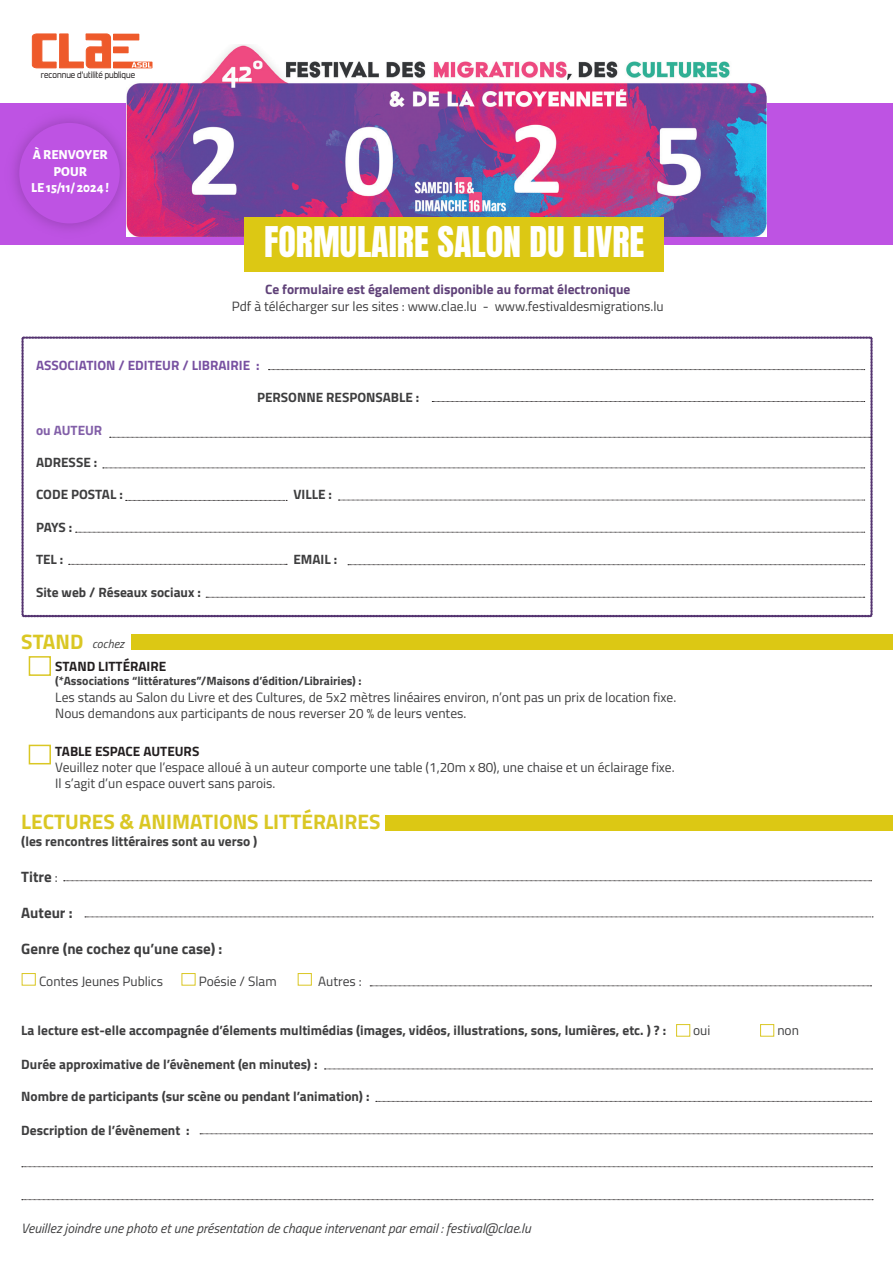
<style>
.page{position:relative;width:893px;height:1263px;background:#fff}
.page>*{position:absolute;margin:0;border:0;box-sizing:border-box;transform-origin:0 0}
.t1{font:36px "Anton";color:#fff}
.H2{font:700 21px "Titillium Web";color:#dac724}
.H2-2{font:700 15px "Titillium Web";color:#3e3e3f}
.H2-3{font:13.5px "Titillium Web";color:#3e3e3f}
.H2-4{font:700 13.5px "Titillium Web";color:#3e3e3f}
.H2-5{font:italic 13.5px "Titillium Web";color:#3e3e3f}
.H2-6{font:700 13.5px "Titillium Web";color:#5f4178}
.H2-7{font:700 13.5px "Titillium Web";color:#231f20}
.H2-8{font:700 13.5px "Titillium Web";color:#7851a1}
.t2{font:800 13.5px/16.2px "Alegreya Sans";color:#fff;text-align:center}
.H2-9{font:700 13.5px "Titillium Web";color:#825fa8}
.H2-10{font:700 12px "Titillium Web";color:#3e3e3f}
.H2-11{font:italic 12px "Titillium Web";color:#3e3e3f}
.t3{font:9.3px "Forgotten Futurist Rg";color:#231f20}
.s1{font-weight:400;font-size:13.5px}
</style>
<div class="page">
<div style="left:0;top:103px;width:893px;height:142px;background:#be53e3"></div>
<img style="left:14px;top:118px;width:126px;height:119px">
<div style="left:19px;top:123px;width:101px;height:100px;background:#be53e3;border-radius:50%"></div>
<img style="left:126px;top:44px;width:641px;height:192px">
<div style="left:245px;top:217px;width:419px;height:55px;background:#dcc814"></div>
<svg style="left:22px;top:337px;width:850px;height:280px"></svg>
<div style="left:29px;top:745px;width:22px;height:19px;border:2px solid #dac724"></div>
<div style="left:29px;top:656px;width:22px;height:20px;border:2px solid #dac724"></div>
<svg style="left:64px;top:880px;width:808px;height:1px"></svg>
<svg style="left:85px;top:917px;width:788px;height:1px"></svg>
<div style="left:22px;top:973px;width:14px;height:13px;border:1px solid #dac724"></div>
<div style="left:298px;top:973px;width:14px;height:13px;border:1px solid #dac724"></div>
<svg style="left:370px;top:985px;width:502px;height:1px"></svg>
<div style="left:760px;top:1024px;width:14px;height:13px;border:1px solid #dac724"></div>
<div style="left:676px;top:1024px;width:14px;height:13px;border:1px solid #dac724"></div>
<svg style="left:324px;top:1069px;width:548px;height:1px"></svg>
<svg style="left:376px;top:1101px;width:496px;height:1px"></svg>
<svg style="left:200px;top:1133px;width:672px;height:1px"></svg>
<svg style="left:22px;top:1166px;width:850px;height:1px"></svg>
<svg style="left:22px;top:1199px;width:851px;height:1px"></svg>
<svg style="left:32px;top:33px;width:79px;height:36px"></svg>
<div style="left:114px;top:62px;width:38px;height:6px;background:#ee5a2b"></div>
<div style="left:113px;top:62px;width:39px;height:6px;border:1px solid #ee5a2b"></div>
<div style="left:114px;top:34px;width:25px;height:6px;background:#ee5a2b"></div>
<div style="left:114px;top:47px;width:14px;height:6px;background:#ee5a2b"></div>
<svg style="left:132px;top:62px;width:19px;height:6px"></svg>
<div style="left:386px;top:815px;width:507px;height:15px;background:#dcc814"></div>
<div style="left:132px;top:635px;width:761px;height:15px;background:#dcc814"></div>
<p class="t3" style="left:41px;top:69px;width:96px">reconnue d’utilité publique</p>
<p class="t2" style="left:31px;top:146px;width:79px">À RENVOYER<br>POUR<br>LE 15/11/ 2024 !</p>
<p class="t1" style="left:264px;top:223px;width:382px">FORMULAIRE SALON DU LIVRE</p>
<p class="H2-6" style="left:265px;top:279px;width:367px">Ce formulaire est également disponible au format électronique</p>
<p class="H2-3" style="left:232px;top:296px;width:433px">Pdf à télécharger sur les sites : www.clae.lu - www.festivaldesmigrations.lu</p>
<p class="H2-8" style="left:36px;top:355px;width:225px">ASSOCIATION / EDITEUR / LIBRAIRIE :</p>
<p class="H2-4" style="left:257px;top:387px;width:164px">PERSONNE RESPONSABLE :</p>
<p class="H2-9" style="left:36px;top:420px;width:68px">ou AUTEUR</p>
<p class="H2-4" style="left:36px;top:452px;width:63px">ADRESSE :</p>
<p class="H2-4" style="left:36px;top:484px;width:88px">CODE POSTAL :</p>
<p class="H2-4" style="left:293px;top:484px;width:40px">VILLE :</p>
<p class="H2-4" style="left:36px;top:517px;width:38px">PAYS :</p>
<p class="H2-4" style="left:36px;top:549px;width:29px">TEL :</p>
<p class="H2-4" style="left:293px;top:549px;width:45px">EMAIL :</p>
<p class="H2-4" style="left:36px;top:582px;width:166px">Site web / Réseaux sociaux :</p>
<p class="H2" style="left:21px;top:626px;width:64px">STAND</p>
<p class="H2-7" style="left:55px;top:656px;width:113px">STAND LITTÉRAIRE</p>
<p class="H2-10" style="left:55px;top:672px;width:308px">(*Associations “littératures”/Maisons d’édition/Librairies) :</p>
<p class="H2-3" style="left:55px;top:687px;width:622px">Les stands au Salon du Livre et des Cultures, de 5x2 mètres linéaires environ, n’ont pas un prix de location fixe.</p>
<p class="H2-3" style="left:55px;top:703px;width:413px">Nous demandons aux participants de nous reverser 20 % de leurs ventes.</p>
<p class="H2-7" style="left:55px;top:740px;width:146px">TABLE ESPACE AUTEURS</p>
<p class="H2-3" style="left:55px;top:757px;width:621px">Veuillez noter que l’espace alloué à un auteur comporte une table (1,20m x 80), une chaise et un éclairage fixe.</p>
<p class="H2-3" style="left:55px;top:773px;width:222px">Il s’agit d’un espace ouvert sans parois.</p>
<p class="H2" style="left:21px;top:806px;width:361px">LECTURES &amp; ANIMATIONS LITTÉRAIRES</p>
<p class="H2-4" style="left:21px;top:830px;width:238px">(les rencontres littéraires sont au verso )</p>
<p class="H2-2" style="left:21px;top:865px;width:38px">Titre <span class="s1">:</span></p>
<p class="H2-2" style="left:21px;top:901px;width:53px">Auteur :</p>
<p class="H2-2" style="left:21px;top:937px;width:203px">Genre (ne cochez qu’une case) :</p>
<p class="H2-3" style="left:39px;top:971px;width:125px">Contes Jeunes Publics</p>
<p class="H2-3" style="left:199px;top:971px;width:79px">Poésie / Slam</p>
<p class="H2-3" style="left:318px;top:971px;width:45px">Autres :</p>
<p class="H2-4" style="left:21px;top:1019px;width:646px">La lecture est-elle accompagnée d’élements multimédias (images, vidéos, illustrations, sons, lumières, etc. ) ? :</p>
<p class="H2-3" style="left:693px;top:1020px;width:19px">oui</p>
<p class="H2-3" style="left:777px;top:1020px;width:23px">non</p>
<p class="H2-4" style="left:21px;top:1054px;width:298px">Durée approximative de l’évènement (en minutes) :</p>
<p class="H2-4" style="left:21px;top:1086px;width:350px">Nombre de participants (sur scène ou pendant l’animation) :</p>
<p class="H2-4" style="left:21px;top:1120px;width:170px">Description de l’évènement :</p>
<p class="H2-11" style="left:92px;top:635px;width:34px">cochez</p>
<p class="H2-5" style="left:21px;top:1218px;width:511px">Veuillez joindre une photo et une présentation de chaque intervenant par email : festival@clae.lu</p>
</div>
